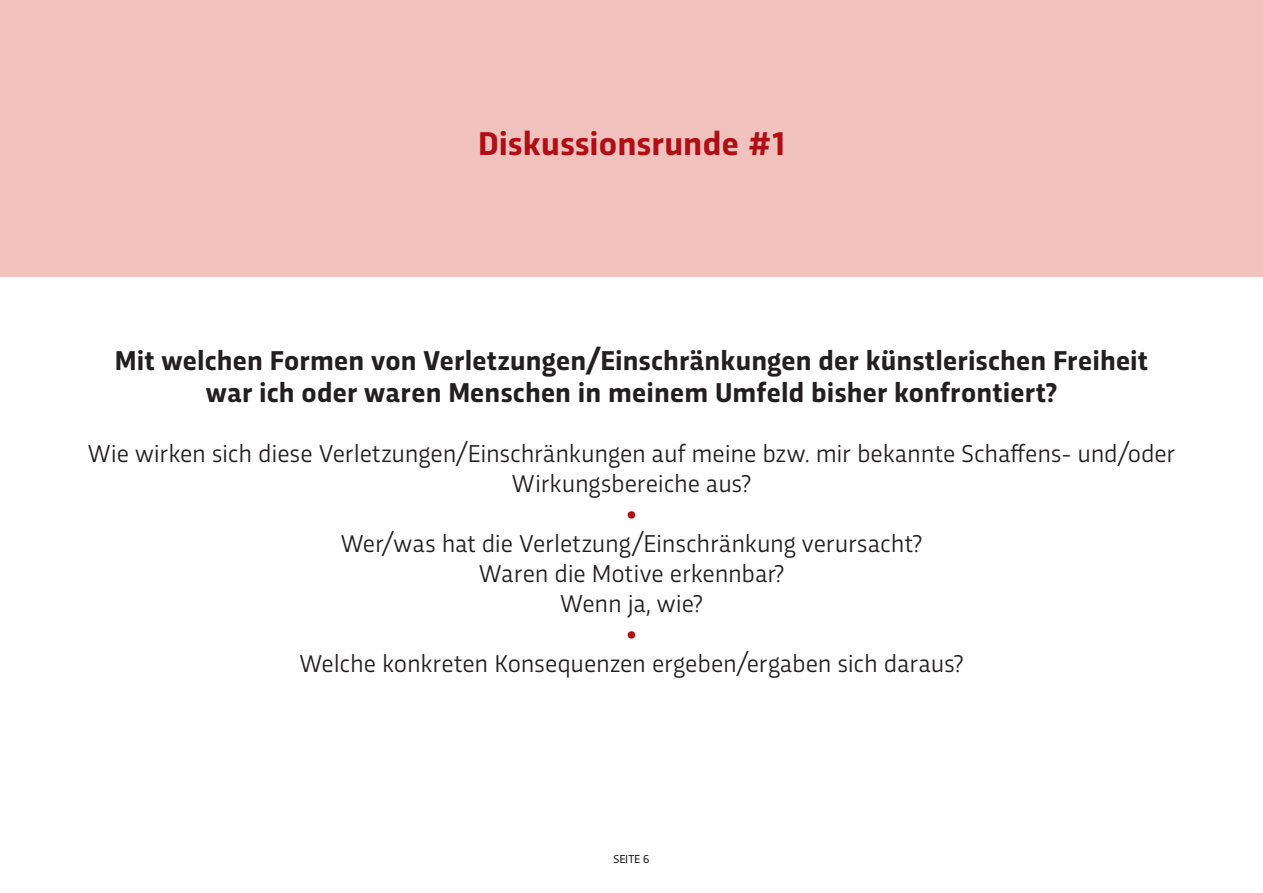
<style>
.page{position:relative;width:1263px;height:893px;background:#fff}
.page>*{position:absolute;margin:0;border:0;box-sizing:border-box;transform-origin:0 0}
.t1{font:700 34.5px "Trasandina";letter-spacing:.005em;color:#b00d15}
.t2{font:700 28.5px "Trasandina";letter-spacing:.005em;color:#231f20}
.t3{font:25.5px/30px "Trasandina";letter-spacing:-.005em;color:#231f20;text-align:center}
.bold{font:500 25.5px "Agenda";color:#b00d15}
.t4{font:12px "Trasandina";color:#231f20}
</style>
<div class="page">
<div style="left:0;top:0;width:1263px;height:276px;background:#f1c2bd"></div>
<p class="t1" style="left:478px;top:118px;width:308px">Diskussionsrunde #1</p>
<p class="t2" style="left:115px;top:340px;width:1034px">Mit welchen Formen von Verletzungen/Einschränkungen der künstlerischen Freiheit</p>
<p class="t2" style="left:206px;top:371px;width:853px">war ich oder waren Menschen in meinem Umfeld bisher konfrontiert?</p>
<p class="t3" style="left:88px;top:436px;width:1089px">Wie wirken sich diese Verletzungen/Einschränkungen auf meine bzw. mir bekannte Schaffens- und/oder<br>Wirkungsbereiche aus?</p>
<p class="bold" style="left:627px;top:500px;width:11px">•</p>
<p class="t3" style="left:341px;top:526px;width:583px">Wer/was hat die Verletzung/Einschränkung verursacht?</p>
<p class="t3" style="left:479px;top:556px;width:307px">Waren die Motive erkennbar?</p>
<p class="t3" style="left:560px;top:586px;width:144px">Wenn ja, wie?</p>
<p class="bold" style="left:627px;top:620px;width:11px">•</p>
<p class="t3" style="left:299px;top:646px;width:666px">Welche konkreten Konsequenzen ergeben/ergaben sich daraus?</p>
<p class="t4" style="left:613px;top:850px;width:37px">SEITE 6</p>
</div>
